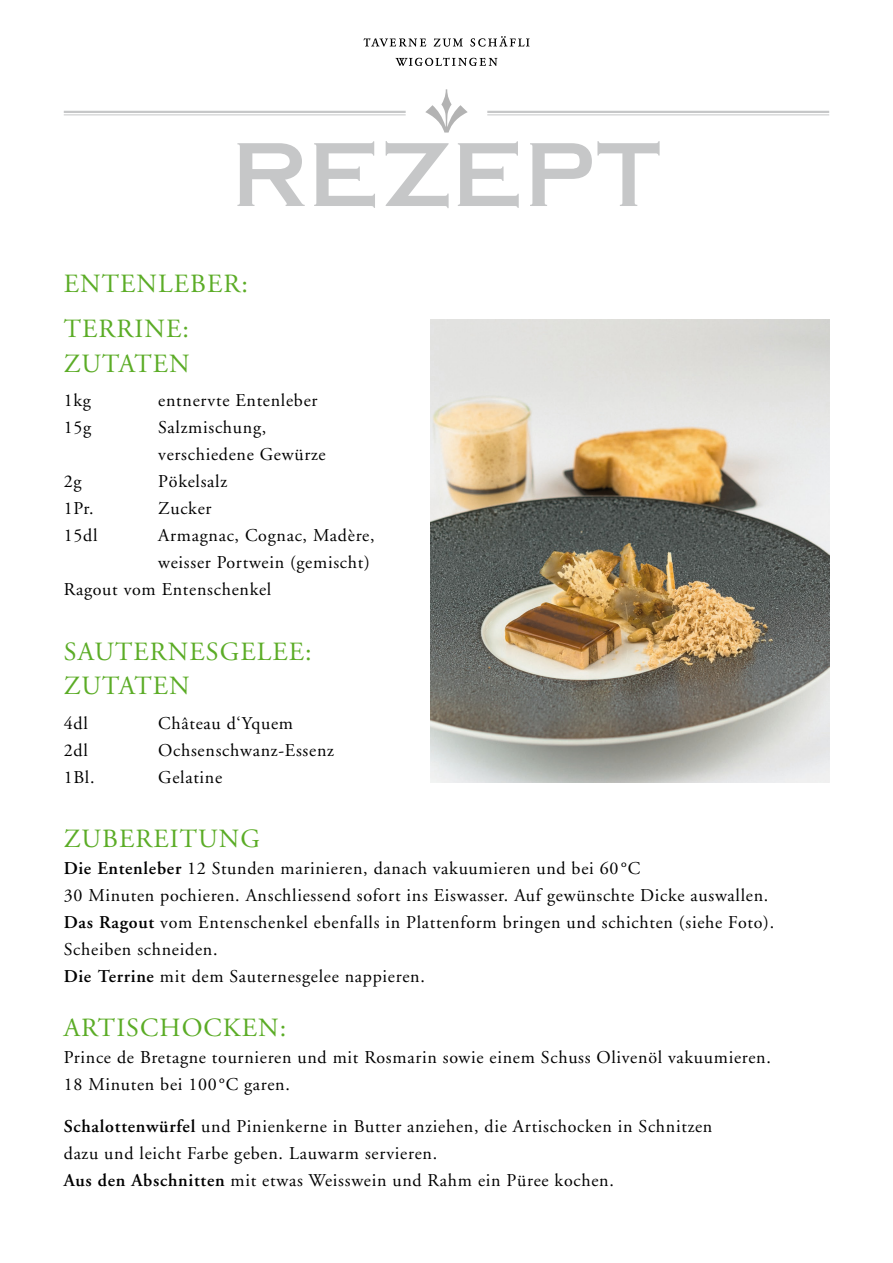
<style>
.page{position:relative;width:893px;height:1263px;background:#fff}
.page>*{position:absolute;margin:0;border:0;box-sizing:border-box;transform-origin:0 0}
.t1{font:86.25px "Copperplate Thirty One AB";color:#c6c7c8}
.t2{font:26.25px "Adobe Garamond";letter-spacing:.04em;color:#5bac26}
.t3{font:18px/27px "Adobe Garamond";letter-spacing:.04em;color:#000}
.s1{font-weight:600}
</style>
<div class="page">
<svg style="left:363px;top:38px;width:63px;height:9px"></svg>
<svg style="left:434px;top:38px;width:29px;height:9px"></svg>
<svg style="left:470px;top:36px;width:59px;height:11px"></svg>
<svg style="left:396px;top:58px;width:101px;height:8px"></svg>
<svg style="left:425px;top:89px;width:43px;height:44px"></svg>
<hr style="left:64px;top:111px;width:342px;height:2px;background:#c6c7c8">
<hr style="left:64px;top:114px;width:342px;height:1px;background:#c6c7c8">
<hr style="left:487px;top:111px;width:342px;height:2px;background:#c6c7c8">
<hr style="left:487px;top:114px;width:342px;height:1px;background:#c6c7c8">
<img style="left:430px;top:320px;width:399px;height:462px">
<p class="t1" style="left:231px;top:123px;width:433px">REZEPT</p>
<p class="t2" style="left:64px;top:270px;width:186px">ENTENLEBER:</p>
<p class="t2" style="left:64px;top:315px;width:127px">TERRINE:</p>
<p class="t2" style="left:64px;top:349px;width:128px">ZUTATEN</p>
<p class="t3" style="left:64px;top:387px;width:29px">1kg</p>
<p class="t3" style="left:158px;top:387px;width:161px">entnervte Entenleber</p>
<p class="t3" style="left:64px;top:414px;width:29px">15g</p>
<p class="t3" style="left:158px;top:414px;width:169px">Salzmischung, verschiedene Gewürze</p>
<p class="t3" style="left:64px;top:468px;width:19px">2g</p>
<p class="t3" style="left:158px;top:468px;width:70px">Pökelsalz</p>
<p class="t3" style="left:64px;top:495px;width:31px">1Pr.</p>
<p class="t3" style="left:158px;top:495px;width:55px">Zucker</p>
<p class="t3" style="left:64px;top:522px;width:35px">15dl</p>
<p class="t3" style="left:158px;top:522px;width:218px">Armagnac, Cognac, Madère, weisser Portwein (gemischt)</p>
<p class="t3" style="left:64px;top:576px;width:209px">Ragout vom Entenschenkel</p>
<p class="t2" style="left:64px;top:637px;width:249px">SAUTERNESGELEE:</p>
<p class="t2" style="left:64px;top:672px;width:128px">ZUTATEN</p>
<p class="t3" style="left:64px;top:710px;width:26px">4dl</p>
<p class="t3" style="left:158px;top:710px;width:136px">Château d‘Yquem</p>
<p class="t3" style="left:64px;top:737px;width:26px">2dl</p>
<p class="t3" style="left:158px;top:737px;width:177px">Ochsenschwanz-Essenz</p>
<p class="t3" style="left:64px;top:764px;width:32px">1Bl.</p>
<p class="t3" style="left:158px;top:764px;width:65px">Gelatine</p>
<p class="t2" style="left:64px;top:825px;width:198px">ZUBEREITUNG</p>
<p class="t3" style="left:64px;top:855px;width:578px"><span class="s1">Die Entenleber</span> 12 Stunden marinieren, danach vakuumieren und bei 60°C</p>
<p class="t3" style="left:64px;top:882px;width:706px">30 Minuten pochieren. Anschliessend sofort ins Eiswasser. Auf gewünschte Dicke auswallen.</p>
<p class="t3" style="left:64px;top:909px;width:712px"><span class="s1">Das Ragout</span> vom Entenschenkel ebenfalls in Plattenform bringen und schichten (siehe Foto).<br>Scheiben schneiden.</p>
<p class="t3" style="left:64px;top:963px;width:363px"><span class="s1">Die Terrine</span> mit dem Sauternesgelee nappieren.</p>
<p class="t2" style="left:64px;top:1014px;width:224px">ARTISCHOCKEN:</p>
<p class="t3" style="left:64px;top:1044px;width:709px">Prince de Bretagne tournieren und mit Rosmarin sowie einem Schuss Olivenöl vakuumieren.<br>18 Minuten bei 100°C garen.</p>
<p class="t3" style="left:64px;top:1113px;width:650px"><span class="s1">Schalottenwürfel</span> und Pinienkerne in Butter anziehen, die Artischocken in Schnitzen dazu und leicht Farbe geben. Lauwarm servieren.</p>
<p class="t3" style="left:64px;top:1167px;width:552px"><span class="s1">Aus den Abschnitten</span> mit etwas Weisswein und Rahm ein Püree kochen.</p>
</div>
